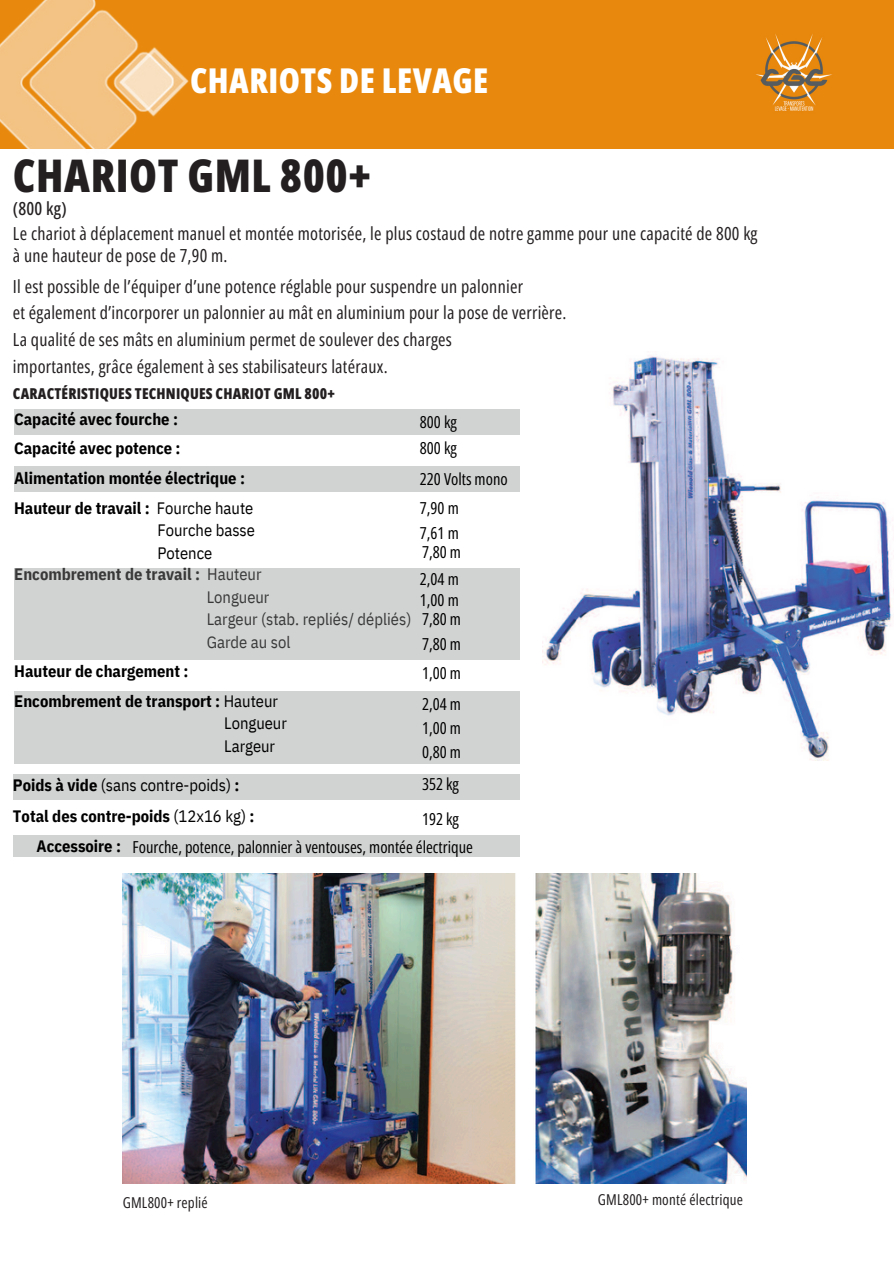
<style>
.page{position:relative;width:894px;height:1264px;background:#fff}
.page>*{position:absolute;margin:0;border:0;box-sizing:border-box;transform-origin:0 0}
.t1{font:800 45px "Open Sans Condensed";letter-spacing:.01em;color:#231f20}
.t2{font:800 34.2px "Open Sans Condensed";letter-spacing:.015em;color:#fff}
.t3{font:18px/26.7px "Open Sans Condensed";letter-spacing:.015em;color:#231f20}
.t4{font:500 18px "Open Sans Condensed";color:#231f20}
.t5{font:700 16.5px/22.5px "IBM Plex Sans Cond";color:#000}
.t6{font:16.5px "Open Sans Condensed";color:#000}
.t7{font:16.5px "IBM Plex Sans Cond";color:#000}
.t8{font:800 15px "Open Sans Condensed";letter-spacing:.015em;color:#231f20}
.t9{font:15px "Open Sans Condensed";letter-spacing:.01em;color:#231f20}
.s1{font-weight:400}
.s2{font-weight:700}
</style>
<div class="page">
<img style="left:542px;top:355px;width:350px;height:405px">
<svg style="left:0;top:0;width:893px;height:149px;fill:#e8890d"></svg>
<img style="left:730px;top:11px;width:127px;height:127px">
<img style="left:123px;top:873px;width:623px;height:309px">
<div style="left:13px;top:774px;width:506px;height:25px;background:#d1d2d2"></div>
<div style="left:13px;top:835px;width:506px;height:21px;background:#d1d2d2"></div>
<div style="left:14px;top:409px;width:505px;height:26px;background:#d1d2d2"></div>
<div style="left:14px;top:466px;width:505px;height:26px;background:#d1d2d2"></div>
<div style="left:14px;top:567px;width:505px;height:92px;background:#d1d2d2"></div>
<div style="left:14px;top:691px;width:505px;height:73px;background:#d1d2d2"></div>
<p class="t2" style="left:190px;top:56px;width:298px">CHARIOTS DE LEVAGE</p>
<h4 class="t1" style="left:13px;top:144px;width:359px">CHARIOT GML 800+</h4>
<h4 class="t4" style="left:13px;top:196px;width:55px">(800 kg)</h4>
<h4 class="t3" style="left:13px;top:223px;width:746px;line-height:21.3px">Le chariot à déplacement manuel et montée motorisée, le plus costaud de notre gamme pour une capacité de 800 kg à une hauteur de pose de 7,90 m.</h4>
<h4 class="t3" style="left:13px;top:273px;width:555px">Il est possible de l’équiper d’une potence réglable pour suspendre un palonnier<br>et également d’incorporer un palonnier au mât en aluminium pour la pose de verrière.<br>La qualité de ses mâts en aluminium permet de soulever des charges<br>importantes, grâce également à ses stabilisateurs latéraux.</h4>
<h3 class="t8" style="left:13px;top:383px;width:323px">CARACTÉRISTIQUES TECHNIQUES CHARIOT GML 800+</h3>
<h5 class="t5" style="left:14px;top:407px;width:165px">Capacité avec fourche :</h5>
<h4 class="t5" style="left:14px;top:437px;width:168px">Capacité avec potence :</h4>
<h3 class="t5" style="left:14px;top:466px;width:232px">Alimentation montée électrique :</h3>
<h4 class="t5" style="left:14px;top:496px;width:241px">Hauteur de travail : <span class="s1">Fourche haute</span></h4>
<h4 class="t7" style="left:157px;top:519px;width:99px">Fourche basse</h4>
<h4 class="t7" style="left:157px;top:542px;width:56px">Potence</h4>
<p class="t5" style="left:14px;top:563px;width:248px">Encombrement de travail : <span class="s1">Hauteur</span></p>
<p class="t7" style="left:207px;top:586px;width:64px">Longueur</p>
<p class="t7" style="left:207px;top:608px;width:206px">Largeur (stab. repliés/ dépliés)</p>
<p class="t7" style="left:207px;top:631px;width:85px">Garde au sol</p>
<h3 class="t5" style="left:14px;top:659px;width:176px">Hauteur de chargement :</h3>
<h4 class="t6" style="left:420px;top:410px;width:38px">800 kg</h4>
<h3 class="t6" style="left:420px;top:437px;width:38px">800 kg</h3>
<h4 class="t6" style="left:420px;top:467px;width:89px">220 Volts mono</h4>
<h4 class="t6" style="left:420px;top:496px;width:40px">7,90 m</h4>
<h4 class="t6" style="left:420px;top:521px;width:40px">7,61 m</h4>
<h4 class="t6" style="left:422px;top:540px;width:40px">7,80 m</h4>
<h4 class="t6" style="left:420px;top:567px;width:40px">2,04 m</h4>
<h4 class="t6" style="left:420px;top:588px;width:40px">1,00 m</h4>
<h4 class="t6" style="left:422px;top:607px;width:40px">7,80 m</h4>
<h4 class="t6" style="left:422px;top:632px;width:40px">7,80 m</h4>
<h4 class="t6" style="left:422px;top:661px;width:40px">1,00 m</h4>
<h4 class="t5" style="left:224px;top:689px;width:64px;text-indent:-210px">Encombrement de transport : <span class="s1">Hauteur<br>Longueur<br>Largeur</span></h4>
<h4 class="t6" style="left:422px;top:692px;width:40px">2,04 m</h4>
<h4 class="t6" style="left:422px;top:716px;width:40px">1,00 m</h4>
<h4 class="t6" style="left:422px;top:740px;width:40px">0,80 m</h4>
<h3 class="t6" style="left:422px;top:772px;width:38px">352 kg</h3>
<h4 class="t6" style="left:422px;top:807px;width:38px">192 kg</h4>
<p class="t6" style="left:132px;top:835px;width:342px">Fourche, potence, palonnier à ventouses, montée électrique</p>
<h4 class="t7" style="left:13px;top:774px;width:228px"><span class="s2">Poids à vide</span> (sans contre-poids) <span class="s2">:</span></h4>
<h4 class="t5" style="left:13px;top:804px;width:243px">Total des contre-poids <span class="s1">(12x16 kg)</span> :</h4>
<h4 class="t5" style="left:36px;top:834px;width:86px">Accessoire :</h4>
<p class="t9" style="left:123px;top:1191px;width:86px">GML800+ replié</p>
<h4 class="t9" style="left:597px;top:1188px;width:146px">GML800+ monté électrique</h4>
</div>
